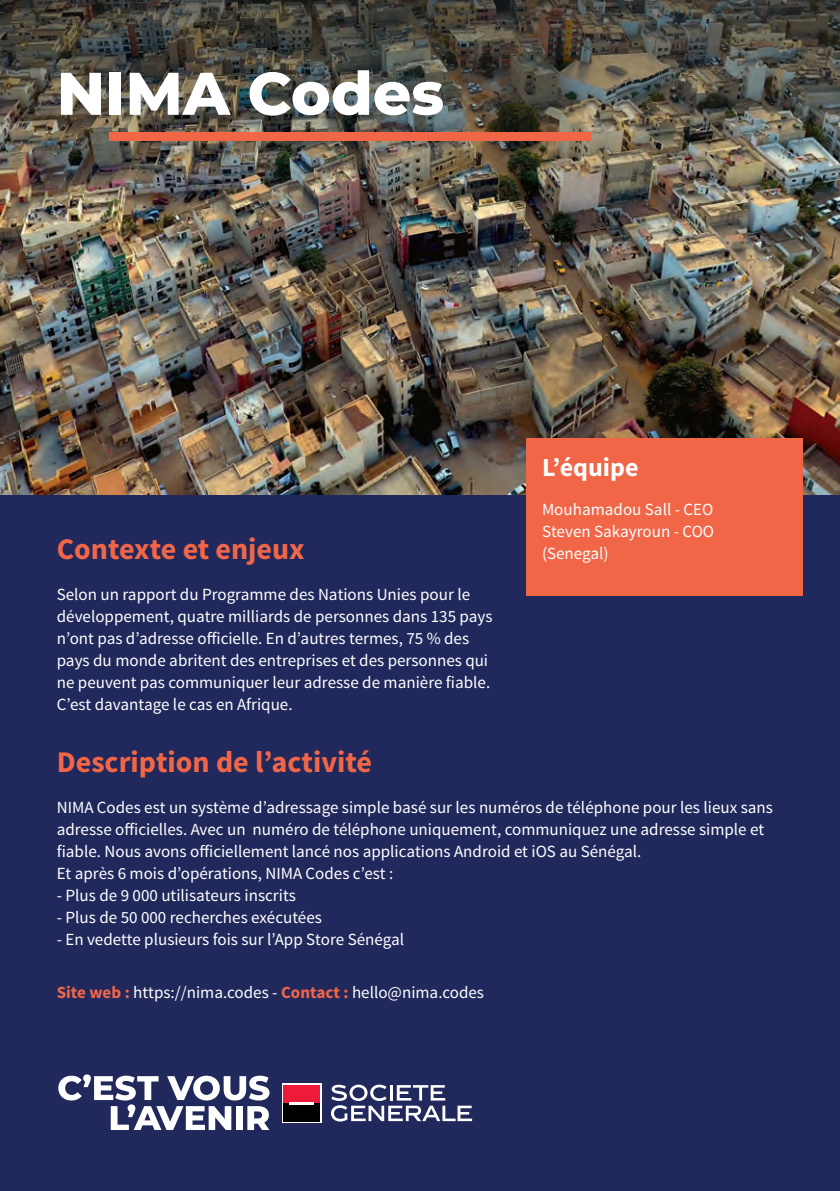
<style>
.page{position:relative;width:840px;height:1191px;background:#fff}
.page>*{position:absolute;margin:0;border:0;box-sizing:border-box;transform-origin:0 0}
.t1{font:800 60px "Montserrat";color:#fff}
.t2{font:700 30px "Source Sans Pro";color:#f26648}
.t3{font:700 26px "Source Sans Pro";color:#fff}
.t4{font:17px/22px "Source Sans Pro";color:#fff}
.s1{font-weight:700;color:#f26648}
</style>
<div class="page">
<div style="left:0;top:480px;width:839px;height:711px;background:#21295c"></div>
<img style="left:0;top:232px;width:839px;height:262px">
<img style="left:0;top:0;width:839px;height:232px">
<svg style="left:58px;top:1074px;width:211px;height:56px"></svg>
<svg style="left:282px;top:1083px;width:39px;height:39px"></svg>
<svg style="left:331px;top:1084px;width:141px;height:37px"></svg>
<div style="left:283px;top:1084px;width:37px;height:19px;background:#ed1a3a"></div>
<div style="left:283px;top:1103px;width:37px;height:18px;background:#010101"></div>
<hr style="left:289px;top:1102px;width:24px;height:2px;background:#fff">
<div style="left:110px;top:132px;width:480px;height:8px;background:#f26648"></div>
<div style="left:525px;top:438px;width:276px;height:157px;background:#f26648"></div>
<h1 class="t1" style="left:57px;top:49px;width:389px">NIMA Codes</h1>
<h3 class="t3" style="left:541px;top:451px;width:98px">L’équipe</h3>
<p class="t4" style="left:541px;top:498px;width:173px">Mouhamadou Sall - CEO<br>Steven Sakayroun - COO</p>
<h2 class="t2" style="left:57px;top:529px;width:249px">Contexte et enjeux</h2>
<p class="t4" style="left:541px;top:542px;width:68px">(Senegal)</p>
<p class="t4" style="left:57px;top:583px;width:437px">Selon un rapport du Programme des Nations Unies pour le développement, quatre milliards de personnes dans 135 pays n’ont pas d’adresse officielle. En d’autres termes, 75 % des pays du monde abritent des entreprises et des personnes qui ne peuvent pas communiquer leur adresse de manière fiable.<br>C’est davantage le cas en Afrique.</p>
<h2 class="t2" style="left:57px;top:742px;width:316px">Description de l’activité</h2>
<p class="t4" style="left:57px;top:796px;width:717px">NIMA Codes est un système d’adressage simple basé sur les numéros de téléphone pour les lieux sans adresse officielles. Avec un numéro de téléphone uniquement, communiquez une adresse simple et fiable. Nous avons officiellement lancé nos applications Android et iOS au Sénégal.<br>Et après 6 mois d’opérations, NIMA Codes c’est :</p>
<p class="t4" style="left:57px;top:884px;width:240px">- Plus de 9 000 utilisateurs inscrits</p>
<p class="t4" style="left:57px;top:906px;width:266px">- Plus de 50 000 recherches exécutées</p>
<p class="t4" style="left:57px;top:928px;width:348px">- En vedette plusieurs fois sur l’App Store Sénégal</p>
<p class="t4" style="left:57px;top:981px;width:428px"><span class="s1">Site web :</span> https://nima.codes - <span class="s1">Contact :</span> hello@nima.codes</p>
</div>
